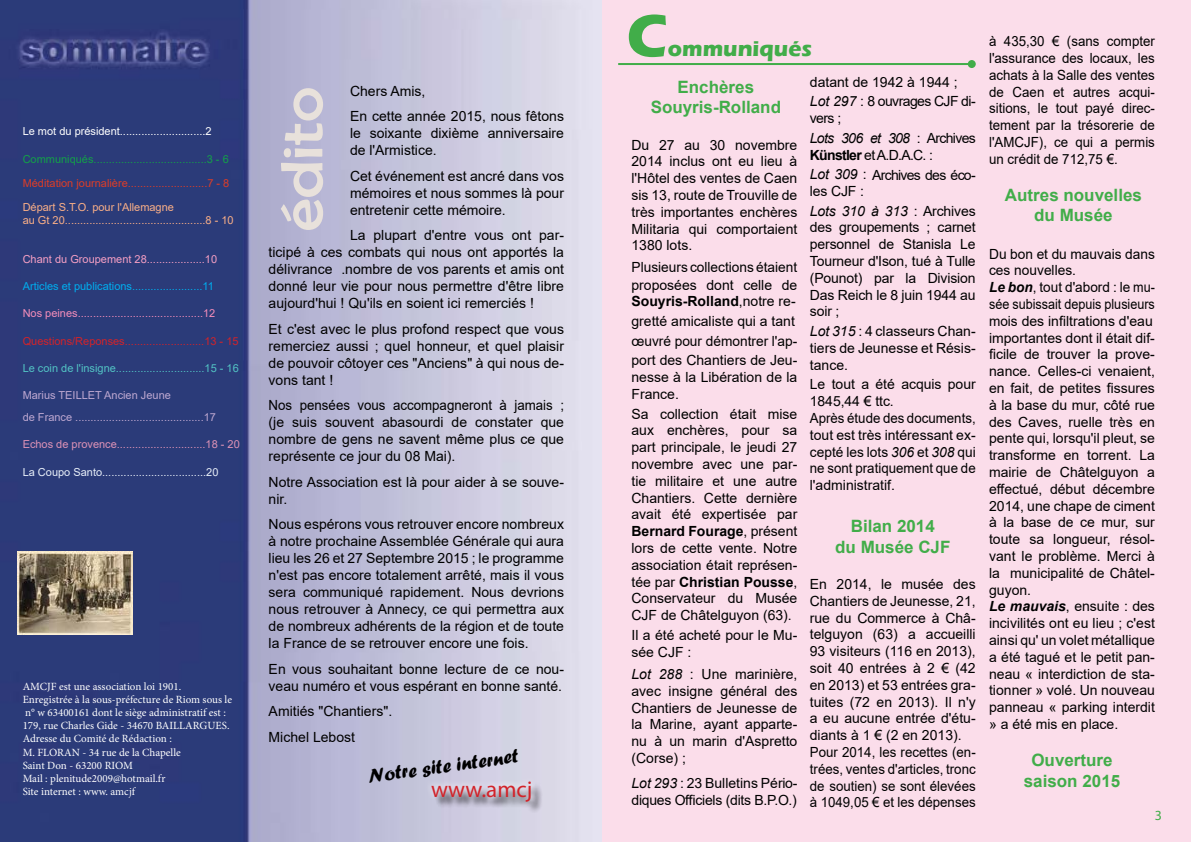
<style>
.page{position:relative;width:1191px;height:842px;background:#fff}
.page>*{position:absolute;margin:0;border:0;box-sizing:border-box;transform-origin:0 0}
.t1{font:700 61.6px "Eras ITC";color:#41ad49}
.t2{font:60px "Berlin Sans FB";color:#e8e1db;scale:1.14 1}
.t3{font:23px "Myriad Pro";color:#d2232a}
.t4{font:700 22px "Eras ITC";color:#41ad49}
.t5{font:20px "Forte";color:#000}
.t6{font:700 17px/20.4px "Arial";color:#41ad49;text-align:center}
.t7{font:14px/16.8px "Arial";color:#000}
.t8{font:14px/16.8px "Arial";color:#000;text-align:justify;scale:.95 1}
.t9{font:14px/16.8px "Arial";letter-spacing:-.02em;color:#000}
.t10{font:14px/20.6px "Arial";letter-spacing:-.05em;color:#000}
.t11{font:14px "Myriad Pro";color:#41ad49}
.t12{font:11px/13.2px "Minion Pro";color:#fff}
.t13{font:11px/13.2px "Arial";color:#faaf87}
.t14{font:11px/21.7px "Arial";color:#bea8d1}
.t15{font:11px "Arial";color:#f38dba}
.t16{font:11px "Arial";color:#13a049}
.t17{font:11px "Arial";color:#52c3c4}
.t18{font:11px "Arial";color:#dc3d28}
.t19{font:11px "Arial";color:#d2232a}
.t20{font:11px "Arial";color:#dd92b6}
.t21{font:11px "Arial";color:#e7eef8}
.t22{font:11px "Arial";color:#00aeef}
.t23{font:11px "Arial";color:#fff}
.t24{font:11px "Arial";color:#f59fc4}
.s1{font-weight:700}
.s2{font-style:italic}
.s3{font-weight:700;font-style:italic}
</style>
<div class="page">
<div style="left:601px;top:0;width:590px;height:842px;background:#fbddea"></div>
<hr style="left:618px;top:63px;width:353px;height:2px;background:#41ad49">
<div style="left:967px;top:60px;width:8px;height:8px;background:#41ad49;border-radius:50%"></div>
<img style="left:0;top:0;width:601px;height:842px">
<img style="left:17px;top:551px;width:116px;height:83px">
<div style="left:434px;top:783px;width:109px;height:31px;background:#000;opacity:.75"></div>
<div style="left:426px;top:775px;width:111px;height:33px;background:#fff;opacity:.75"></div>
<p class="t23" style="left:23px;top:124px;width:190px">Le mot du président............................2</p>
<p class="t16" style="left:23px;top:151px;width:208px">Communiqués.....................................3 - 6</p>
<p class="t18" style="left:23px;top:176px;width:208px">Méditation journalière..........................7 - 8</p>
<p class="t13" style="left:23px;top:200px;width:212px">Départ S.T.O. pour l'Allemagne<br>au Gt 20..............................................8 - 10</p>
<p class="t24" style="left:23px;top:251px;width:196px">Chant du Groupement 28...................10</p>
<p class="t22" style="left:23px;top:278px;width:193px">Articles et publications.......................11</p>
<p class="t15" style="left:23px;top:306px;width:194px">Nos peines.........................................12</p>
<p class="t19" style="left:23px;top:333px;width:217px">Questions/Reponses..........................13 - 15</p>
<p class="t17" style="left:23px;top:361px;width:218px">Le coin de l'insigne.............................15 - 16</p>
<p class="t14" style="left:23px;top:385px;width:195px">Marius TEILLET Ancien Jeune<br>de France ..........................................17</p>
<p class="t20" style="left:23px;top:437px;width:219px">Echos de provence.............................18 - 20</p>
<p class="t21" style="left:23px;top:464px;width:197px">La Coupo Santo..................................20</p>
<p class="t12" style="left:23px;top:679px;width:211px">AMCJF est une association loi 1901.<br>Enregistrée à la sous-préfecture de Riom sous le n° w 63400161 dont le siège administratif est :<br>179, rue Charles Gide - 34670 BAILLARGUES.<br>Adresse du Comité de Rédaction :<br>M. FLORAN - 34 rue de la Chapelle<br>Saint Don - 63200 RIOM<br>Mail : plenitude2009@hotmail.fr<br>Site internet : www. amcjf</p>
<p class="t12" style="left:8px;top:696px;width:211px">AMCJF est une association loi 1901.<br>Enregistrée à la sous-préfecture de Riom sous le n° w 63400161 dont le siège administratif est :<br>179, rue Charles Gide - 34670 BAILLARGUES.<br>Adresse du Comité de Rédaction :<br>M. FLORAN - 34 rue de la Chapelle<br>Saint Don - 63200 RIOM<br>Mail : plenitude2009@hotmail.fr</p>
<h2 class="t2" style="left:269px;top:231px;width:128px;rotate:-90deg">édito</h2>
<p class="t7" style="left:350px;top:78px;width:215px;line-height:25.5px">Chers Amis,<br>En cette année 2015, nous fêtons</p>
<p class="t7" style="left:350px;top:125px;width:215px">le soixante dixième anniversaire de l'Armistice.</p>
<p class="t7" style="left:350px;top:167px;width:215px;text-align:justify">Cet événement est ancré dans vos mémoires et nous sommes là pour entretenir cette mémoire.</p>
<p class="t7" style="left:269px;top:227px;width:297px;text-align:justify;text-indent:81px">La plupart d'entre vous ont par&shy;ticipé à ces combats qui nous ont apportés la délivrance .nombre de vos parents et amis ont donné leur vie pour nous permettre d'être libre aujourd'hui ! Qu'ils en soient ici remerciés !</p>
<p class="t7" style="left:269px;top:320px;width:297px;text-align:justify">Et c'est avec le plus profond respect que vous remerciez aussi ; quel honneur, et quel plaisir de pouvoir côtoyer ces "Anciens" à qui nous de&shy;vons tant !</p>
<p class="t8" style="left:269px;top:397px;width:312px">Nos pensées vous accompagneront à jamais ; (je suis souvent abasourdi de constater que nombre de gens ne savent même plus ce que représente ce jour du 08 Mai).</p>
<p class="t7" style="left:269px;top:473px;width:297px">Notre Association est là pour aider à se souve&shy;nir.</p>
<p class="t7" style="left:269px;top:516px;width:297px;text-align:justify">Nous espérons vous retrouver encore nombreux à notre prochaine Assemblée Générale qui aura lieu les 26 et 27 Septembre 2015 ; le programme n'est pas encore totalement arrêté, mais il vous sera communiqué rapidement. Nous devrions nous retrouver à Annecy, ce qui permettra aux de nombreux adhérents de la région et de toute la France de se retrouver encore une fois.</p>
<p class="t7" style="left:269px;top:660px;width:297px">En vous souhaitant bonne lecture de ce nou&shy;veau numéro et vous espérant en bonne santé.</p>
<p class="t7" style="left:269px;top:698px;width:125px;line-height:25.5px">Amitiés "Chantiers".<br>Michel Lebost</p>
<h3 class="t5" style="left:367px;top:765px;width:153px;rotate:-8deg">Notre site internet</h3>
<h3 class="t3" style="left:431px;top:775px;width:103px">www.amcj</h3>
<h1 class="t1" style="left:626px;top:0;width:43px">C</h1>
<h3 class="t4" style="left:668px;top:36px;width:146px">ommuniqués</h3>
<p class="t6" style="left:650px;top:77px;width:132px">Enchères<br>Souyris-Rolland</p>
<p class="t7" style="left:631px;top:136px;width:167px;text-align:justify">Du 27 au 30 novembre 2014 inclus ont eu lieu à l'Hôtel des ventes de Caen sis 13, route de Trouville de très importantes enchères Militaria qui comportaient 1380 lots.</p>
<p class="t7" style="left:631px;top:258px;width:167px;line-height:17.3px;text-align:justify">Plusieurs collections étaient proposées dont celle de <span class="s1">Souyris-Rolland</span>,notre re-</p>
<p class="t7" style="left:631px;top:311px;width:167px;line-height:19.6px">gretté amicaliste qui a tant œuvré pour démontrer l'ap&shy;port des Chantiers de Jeu-</p>
<p class="t7" style="left:631px;top:369px;width:167px">nesse à la Libération de la<br>France.</p>
<p class="t7" style="left:631px;top:405px;width:167px;text-align:justify">Sa collection était mise aux enchères, pour sa part principale, le jeudi 27 novembre avec une par&shy;tie militaire et une autre Chantiers. Cette dernière avait été expertisée par <span class="s1">Bernard Fourage</span>, présent lors de cette vente. Notre association était représen&shy;tée par <span class="s1">Christian Pousse</span>, Conservateur du Musée CJF de Châtelguyon (63).</p>
<p class="t7" style="left:631px;top:626px;width:167px">Il a été acheté pour le Mu&shy;sée CJF :</p>
<p class="t7" style="left:631px;top:666px;width:167px;text-align:justify"><span class="s2">Lot 288</span> : Une marinière, avec insigne général des Chantiers de Jeunesse de la Marine, ayant apparte&shy;nu à un marin d'Aspretto (Corse) ;</p>
<p class="t9" style="left:631px;top:775px;width:167px"><span class="s2">Lot 293</span> : 23 Bulletins Pério&shy;diques Officiels (dits B.P.O.)</p>
<p class="t7" style="left:810px;top:72px;width:167px;line-height:19.6px">datant de 1942 à 1944 ;<br><span class="s2">Lot 297</span> : 8 ouvrages CJF di-</p>
<p class="t7" style="left:810px;top:108px;width:167px;line-height:19.6px">vers ;<br><span class="s2">Lots 306 et 308</span> : Archives</p>
<p class="t10" style="left:810px;top:144px;width:167px"><span class="s1">Künstler</span> et A.D.A.C. :<br><span class="s2">Lot 309</span> : Archives des éco-</p>
<p class="t7" style="left:810px;top:181px;width:167px;line-height:19.6px">les CJF :<br><span class="s2">Lots 310 à 313</span> : Archives</p>
<p class="t7" style="left:810px;top:219px;width:167px;text-align:justify">des groupements ; carnet personnel de Stanisla Le Tourneur d'Ison, tué à Tulle (Pounot) par la Division Das Reich le 8 juin 1944 au soir ;</p>
<p class="t7" style="left:810px;top:323px;width:167px;text-align:justify"><span class="s2">Lot 315</span> : 4 classeurs Chan&shy;tiers de Jeunesse et Résis&shy;tance.</p>
<p class="t7" style="left:810px;top:376px;width:167px">Le tout a été acquis pour<br>1845,44 € ttc.<br>Après étude des documents, tout est très intéressant ex&shy;cepté les lots <span class="s2">306</span> et <span class="s2">308</span> qui ne sont pratiquement que de l'administratif.</p>
<p class="t6" style="left:835px;top:516px;width:117px">Bilan 2014<br>du Musée CJF</p>
<p class="t7" style="left:810px;top:576px;width:167px">En 2014, le musée des<br>Chantiers de Jeunesse, 21, rue du Commerce à Châ&shy;telguyon (63) a accueilli<br>93 visiteurs (116 en 2013), soit 40 entrées à 2 € (42 en 2013) et 53 entrées gra&shy;tuites (72 en 2013). Il n'y a eu aucune entrée d'étu&shy;diants à 1 € (2 en 2013).<br>Pour 2014, les recettes (en&shy;trées, ventes d'articles, tronc de soutien) se sont élevées à 1049,05 € et les dépenses</p>
<p class="t8" style="left:989px;top:33px;width:176px">à 435,30 € (sans compter l'assurance des locaux, les achats à la Salle des ventes de Caen et autres acqui&shy;sitions, le tout payé direc&shy;tement par la trésorerie de l'AMCJF), ce qui a permis un crédit de 712,75 €.</p>
<p class="t6" style="left:1005px;top:185px;width:138px">Autres nouvelles du Musée</p>
<p class="t7" style="left:989px;top:245px;width:167px">Du bon et du mauvais dans ces nouvelles.<br><span class="s3">Le bon</span>, tout d'abord : le mu&shy;sée subissait depuis plusieurs mois des infiltrations d'eau importantes dont il était dif&shy;ficile de trouver la prove&shy;nance. Celles-ci venaient, en fait, de petites fissures à la base du mur, côté rue des Caves, ruelle très en pente qui, lorsqu'il pleut, se transforme en torrent. La mairie de Châtelguyon a effectué, début décembre<br>2014, une chape de ciment à la base de ce mur, sur toute sa longueur, résol&shy;vant le problème. Merci à la municipalité de Châtel&shy;guyon.<br><span class="s3">Le mauvais</span>, ensuite : des incivilités ont eu lieu ; c'est ainsi qu' un volet métallique a été tagué et le petit pan&shy;neau « interdiction de sta&shy;tionner » volé. Un nouveau panneau « parking interdit » a été mis en place.</p>
<p class="t6" style="left:1023px;top:750px;width:98px">Ouverture saison 2015</p>
<p class="t11" style="left:1155px;top:806px;width:9px">3</p>
</div>
